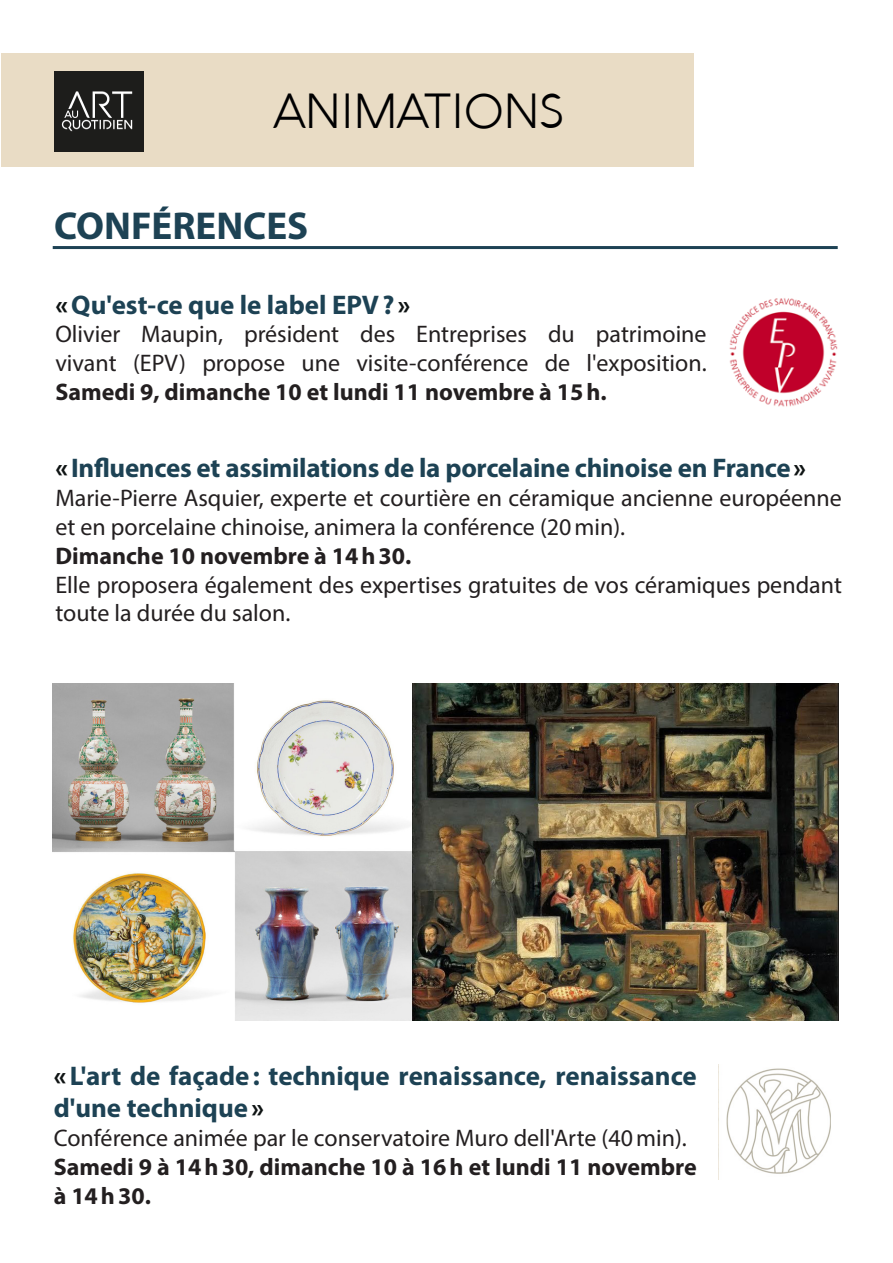
<style>
.page{position:relative;width:893px;height:1263px;background:#fff}
.page>*{position:absolute;margin:0;border:0;box-sizing:border-box;transform-origin:0 0}
.t1{font:300 48px "Aquawax";color:#000001}
.t2{font:700 39px "Myriad Pro";color:#1d4254}
.t3{font:700 27px/32.4px "Myriad Pro";letter-spacing:-.005em;color:#1d4254}
.t4{font:24px/28.8px "Myriad Pro";color:#231f20}
.t5{font:700 24px/28.8px "Myriad Pro";color:#231f20}
.s1{color:#0f1414}
</style>
<div class="page">
<hr style="left:53px;top:246px;width:785px;height:3px;background:#1d4254">
<img style="left:729px;top:298px;width:109px;height:109px">
<img style="left:53px;top:683px;width:359px;height:337px">
<img style="left:718px;top:1064px;width:113px;height:115px">
<div style="left:1px;top:54px;width:693px;height:113px;background:#e9dcc5"></div>
<img style="left:55px;top:71px;width:88px;height:80px">
<img style="left:412px;top:683px;width:427px;height:337px">
<h1 class="t1" style="left:274px;top:83px;width:291px">ANIMATIONS</h1>
<h2 class="t2" style="left:54px;top:200px;width:256px">CONFÉRENCES</h2>
<p class="t3" style="left:55px;top:287px;width:357px"><span class="s1">«</span>Qu'est-ce que le label EPV? <span class="s1">»</span></p>
<p class="t4" style="left:55px;top:320px;width:653px">Olivier Maupin, président des Entreprises du patrimoine vivant (EPV) propose une visite-conférence de l'exposition.</p>
<p class="t5" style="left:55px;top:377px;width:553px">Samedi 9, dimanche 10 et lundi 11 novembre à 15h.</p>
<p class="t3" style="left:55px;top:451px;width:752px"><span class="s1">«</span>Influences et assimilations de la porcelaine chinoise en France<span class="s1">»</span></p>
<p class="t4" style="left:55px;top:483px;width:788px">Marie-Pierre Asquier, experte et courtière en céramique ancienne européenne et en porcelaine chinoise, animera la conférence (20min).</p>
<p class="t5" style="left:55px;top:540px;width:357px">Dimanche 10 novembre à 14h30.</p>
<p class="t4" style="left:55px;top:570px;width:788px">Elle proposera également des expertises gratuites de vos céramiques pendant toute la durée du salon.</p>
<p class="t3" style="left:54px;top:1058px;width:644px"><span class="s1">«</span>L'art de façade: technique renaissance, renaissance d'une technique<span class="s1">»</span></p>
<p class="t4" style="left:54px;top:1123px;width:634px">Conférence animée par le conservatoire Muro dell'Arte (40min).</p>
<p class="t5" style="left:54px;top:1151px;width:645px">Samedi 9 à 14h30, dimanche 10 à 16h et lundi 11 novembre à 14h30.</p>
</div>
